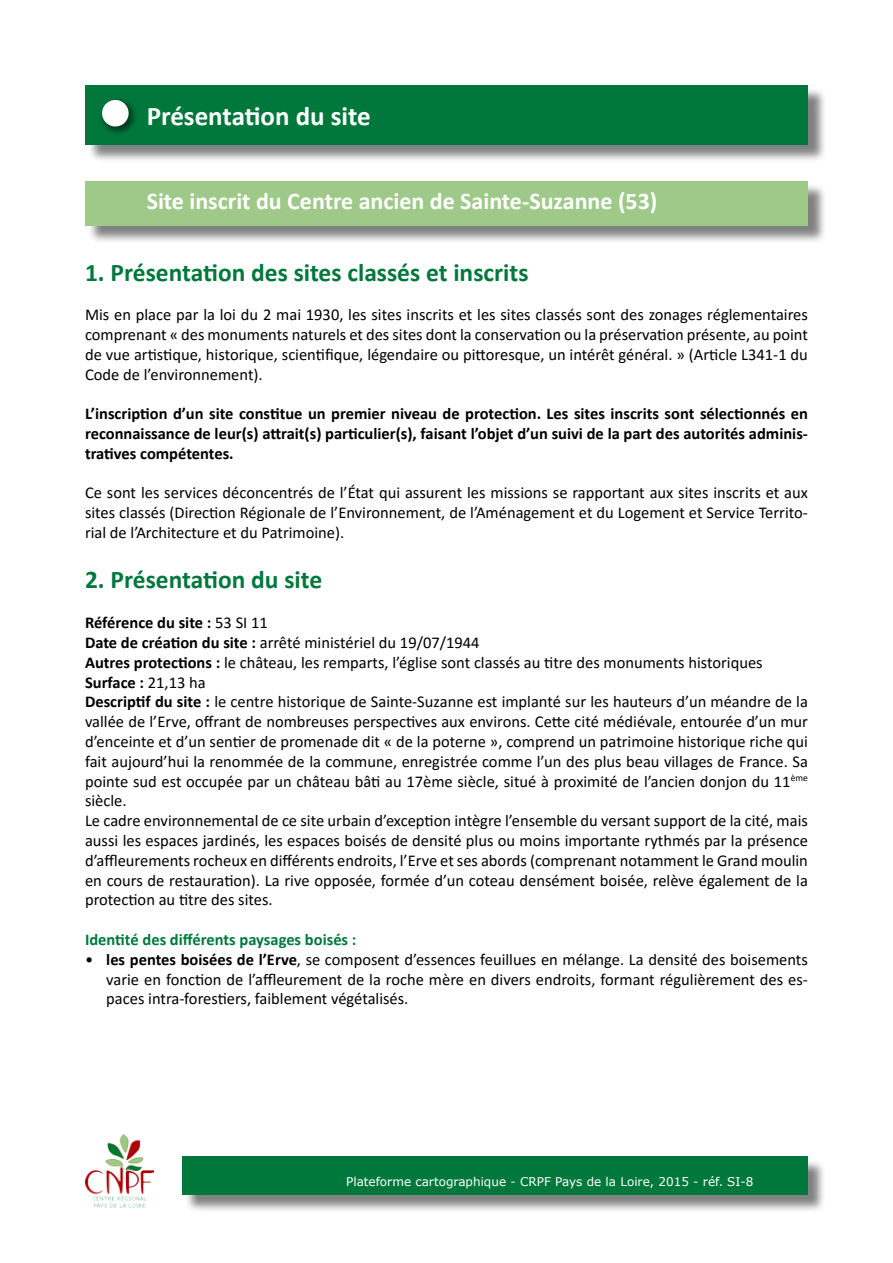
<style>
.page{position:relative;width:893px;height:1263px;background:#fff}
.page>*{position:absolute;margin:0;border:0;box-sizing:border-box;transform-origin:0 0}
.t1{font:700 27px "Calibri";color:#fff}
.t2{font:700 25.5px "Calibri";color:#00783c}
.t3{font:700 24px "Calibri";color:#fff}
.t4{font:16.5px/19.8px "Calibri";color:#000;text-align:justify}
.t5{font:700 16.5px/19.8px "Calibri";color:#000;text-align:justify}
.t6{font:700 16.5px "Calibri";color:#00783c}
.t7{font:12px "Verdana";color:#fff}
.s1{font-weight:700}
</style>
<div class="page">
<div style="left:184px;top:1159px;width:642px;height:54px;background:#000;opacity:.5"></div>
<div style="left:182px;top:1157px;width:626px;height:38px;background:#00783c"></div>
<img style="left:85px;top:1134px;width:68px;height:74px">
<div style="left:87px;top:87px;width:740px;height:76px;background:#000;opacity:.5"></div>
<div style="left:85px;top:85px;width:723px;height:60px;background:#00783c"></div>
<div style="left:97px;top:95px;width:42px;height:42px;background:#000;opacity:.5"></div>
<div style="left:102px;top:100px;width:27px;height:26px;background:#fff;border-radius:50%"></div>
<div style="left:87px;top:183px;width:740px;height:61px;background:#000;opacity:.5"></div>
<div style="left:85px;top:181px;width:723px;height:44px;background:#9fc989"></div>
<h1 class="t1" style="left:147px;top:97px;width:226px">Présentation du site</h1>
<h3 class="t3" style="left:147px;top:184px;width:512px">Site inscrit du Centre ancien de Sainte-Suzanne (53)</h3>
<h2 class="t2" style="left:85px;top:254px;width:445px">1. Présentation des sites classés et inscrits</h2>
<p class="t4" style="left:85px;top:304px;width:724px">Mis en place par la loi du 2 mai 1930, les sites inscrits et les sites classés sont des zonages réglementaires comprenant « des monuments naturels et des sites dont la conservation ou la préservation présente, au point de vue artistique, historique, scientifique, légendaire ou pittoresque, un intérêt général. » (Article L341-1 du Code de l’environnement).</p>
<p class="t5" style="left:85px;top:403px;width:724px">L’inscription d’un site constitue un premier niveau de protection. Les sites inscrits sont sélectionnés en reconnaissance de leur(s) attrait(s) particulier(s), faisant l’objet d’un suivi de la part des autorités adminis&shy;tratives compétentes.</p>
<p class="t4" style="left:85px;top:483px;width:724px">Ce sont les services déconcentrés de l’État qui assurent les missions se rapportant aux sites inscrits et aux sites classés (Direction Régionale de l’Environnement, de l’Aménagement et du Logement et Service Territo&shy;rial de l’Architecture et du Patrimoine).</p>
<h2 class="t2" style="left:85px;top:562px;width:239px">2. Présentation du site</h2>
<p class="t4" style="left:85px;top:612px;width:724px;text-align:left"><span class="s1">Référence du site :</span> 53 SI 11<br><span class="s1">Date de création du site :</span> arrêté ministériel du 19/07/1944<br><span class="s1">Autres protections :</span> le château, les remparts, l’église sont classés au titre des monuments historiques <span class="s1">Surface :</span> 21,13 ha<br><span class="s1">Descriptif du site :</span> le centre historique de Sainte-Suzanne est implanté sur les hauteurs d’un méandre de la vallée de l’Erve, offrant de nombreuses perspectives aux environs. Cette cité médiévale, entourée d’un mur d’enceinte et d’un sentier de promenade dit « de la poterne », comprend un patrimoine historique riche qui fait aujourd’hui la renommée de la commune, enregistrée comme l’un des plus beau villages de France. Sa pointe sud est occupée par un château bâti au 17ème siècle, situé à proximité de l’ancien donjon du 11<sup>ème </sup>siècle.<br>Le cadre environnemental de ce site urbain d’exception intègre l’ensemble du versant support de la cité, mais aussi les espaces jardinés, les espaces boisés de densité plus ou moins importante rythmés par la présence d’affleurements rocheux en différents endroits, l’Erve et ses abords (comprenant notamment le Grand moulin en cours de restauration). La rive opposée, formée d’un coteau densément boisée, relève également de la protection au titre des sites.</p>
<p class="t6" style="left:85px;top:928px;width:273px">Identité des différents paysages boisés :</p>
<p class="t4" style="left:106px;top:949px;width:703px;text-indent:-21px">• <span class="s1">les pentes boisées de l’Erve</span>, se composent d’essences feuillues en mélange. La densité des boisements varie en fonction de l’affleurement de la roche mère en divers endroits, formant régulièrement des es&shy;paces intra-forestiers, faiblement végétalisés.</p>
<p class="t7" style="left:346px;top:1174px;width:409px">Plateforme cartographique - CRPF Pays de la Loire, 2015 - réf. SI-8</p>
</div>
